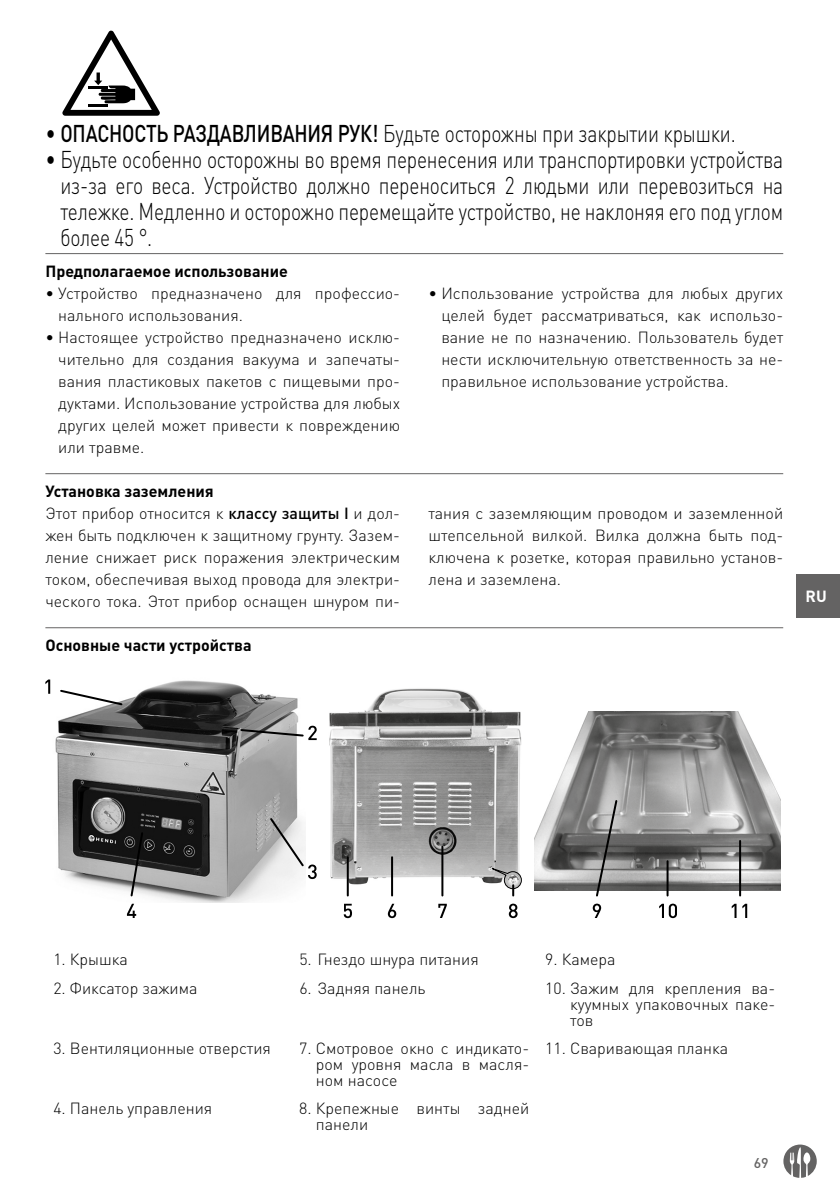
<style>
.page{position:relative;width:840px;height:1191px;background:#fff}
.page>*{position:absolute;margin:0;border:0;box-sizing:border-box;transform-origin:0 0}
.t1{font:300 24px/26px "DIN Pro";letter-spacing:-.01em;color:#000;text-align:justify;scale:.8 1}
.t2{font:300 16px/22px "DIN Pro";color:#000;text-align:justify}
.t3{font:700 16px "DIN Pro";color:#000}
.t4{font:700 16px "DIN Pro";color:#fff}
.t5{font:500 14px "DIN Pro";color:#646363}
.s1{font-weight:500}
.s2{font-weight:700}
</style>
<div class="page">
<div style="left:796px;top:574px;width:43px;height:43px;background:#646363"></div>
<svg style="left:783px;top:1144px;width:33px;height:33px"></svg>
<hr style="left:45px;top:253px;width:737px;height:1px;background:#646363">
<svg style="left:62px;top:31px;width:98px;height:85px"></svg>
<hr style="left:45px;top:473px;width:737px;height:1px;background:#646363">
<hr style="left:45px;top:627px;width:737px;height:1px;background:#646363">
<img style="left:50px;top:679px;width:248px;height:223px">
<svg style="left:127px;top:903px;width:9px;height:15px"></svg>
<svg style="left:45px;top:679px;width:5px;height:15px"></svg>
<svg style="left:59px;top:688px;width:257px;height:52px"></svg>
<svg style="left:129px;top:816px;width:187px;height:81px"></svg>
<img style="left:534px;top:711px;width:246px;height:179px">
<svg style="left:659px;top:903px;width:17px;height:15px"></svg>
<hr style="left:666px;top:861px;width:2px;height:34px;background:#000">
<svg style="left:731px;top:903px;width:5px;height:15px"></svg>
<svg style="left:742px;top:903px;width:4px;height:15px"></svg>
<hr style="left:738px;top:841px;width:2px;height:54px;background:#000">
<svg style="left:592px;top:798px;width:26px;height:120px"></svg>
<img style="left:329px;top:688px;width:193px;height:208px">
<svg style="left:343px;top:903px;width:9px;height:15px"></svg>
<hr style="left:346px;top:857px;width:2px;height:38px;background:#000">
<svg style="left:387px;top:903px;width:9px;height:15px"></svg>
<hr style="left:391px;top:857px;width:2px;height:38px;background:#000">
<svg style="left:438px;top:903px;width:8px;height:15px"></svg>
<hr style="left:441px;top:846px;width:2px;height:49px;background:#000">
<svg style="left:508px;top:903px;width:9px;height:15px"></svg>
<svg style="left:478px;top:863px;width:44px;height:32px"></svg>
<h1 class="t1" style="left:45px;top:119px;width:864px">• <span class="s1">ОПАСНОСТЬ РАЗДАВЛИВАНИЯ РУК!</span> Будьте осторожны при закрытии крышки.</h1>
<p class="t1" style="left:60px;top:145px;width:904px;text-indent:-15px">• Будьте особенно осторожны во время перенесения или транспортировки устройства из-за его веса. Устройство должно переноситься 2 людьми или перевозиться на тележке. Медленно и осторожно перемещайте устройство, не наклоняя его под углом более 45 °.</p>
<p class="t3" style="left:45px;top:258px;width:244px">Предполагаемое использование</p>
<p class="t2" style="left:58px;top:281px;width:343px;text-indent:-13px">• Устройство предназначено для профессио&shy;нального использования.</p>
<p class="t2" style="left:58px;top:325px;width:343px;text-indent:-13px">• Настоящее устройство предназначено исклю&shy;чительно для создания вакуума и запечаты&shy;вания пластиковых пакетов с пищевыми про&shy;дуктами. Использование устройства для любых других целей может привести к повреждению или травме.</p>
<p class="t2" style="left:441px;top:281px;width:343px;text-indent:-13px">• Использование устройства для любых других целей будет рассматриваться, как использо&shy;вание не по назначению. Пользователь будет нести исключительную ответственность за не&shy;правильное использование устройства.</p>
<p class="t2" style="left:45px;top:479px;width:356px;text-align:left"><span class="s2">Установка заземления<br></span>Этот прибор относится к <span class="s1">классу защиты I</span> и дол&shy;жен быть подключен к защитному грунту. Зазем&shy;ление снижает риск поражения электрическим током, обеспечивая выход провода для электри&shy;ческого тока. Этот прибор оснащен шнуром пи-</p>
<p class="t3" style="left:45px;top:632px;width:208px">Основные части устройства</p>
<p class="t2" style="left:428px;top:501px;width:356px">тания с заземляющим проводом и заземленной штепсельной вилкой. Вилка должна быть под&shy;ключена к розетке, которая правильно установ&shy;лена и заземлена.</p>
<p class="t4" style="left:805px;top:583px;width:23px">RU</p>
<p class="t2" style="left:53px;top:947px;width:76px">1. Крышка</p>
<p class="t2" style="left:299px;top:947px;width:181px">5. Гнездо шнура питания</p>
<p class="t2" style="left:545px;top:947px;width:72px">9. Камера</p>
<p class="t2" style="left:53px;top:976px;width:146px">2. Фиксатор зажима</p>
<p class="t2" style="left:299px;top:976px;width:128px">6. Задняя панель</p>
<p class="t2" style="left:569px;top:979px;width:206px;line-height:16px;text-indent:-25px">10. Зажим для крепления ва&shy;куумных упаковочных паке&shy;тов</p>
<p class="t2" style="left:53px;top:1036px;width:219px">3. Вентиляционные отверстия</p>
<p class="t2" style="left:316px;top:1039px;width:215px;line-height:16px;text-indent:-17px">7. Смотровое окно с индикато&shy;ром уровня масла в масля&shy;ном насосе</p>
<p class="t2" style="left:545px;top:1036px;width:184px">11. Сваривающая планка</p>
<p class="t2" style="left:53px;top:1096px;width:160px">4. Панель управления</p>
<p class="t2" style="left:315px;top:1099px;width:215px;line-height:16px;text-indent:-17px">8. Крепежные винты задней панели</p>
<p class="t5" style="left:753px;top:1151px;width:16px">69</p>
</div>
